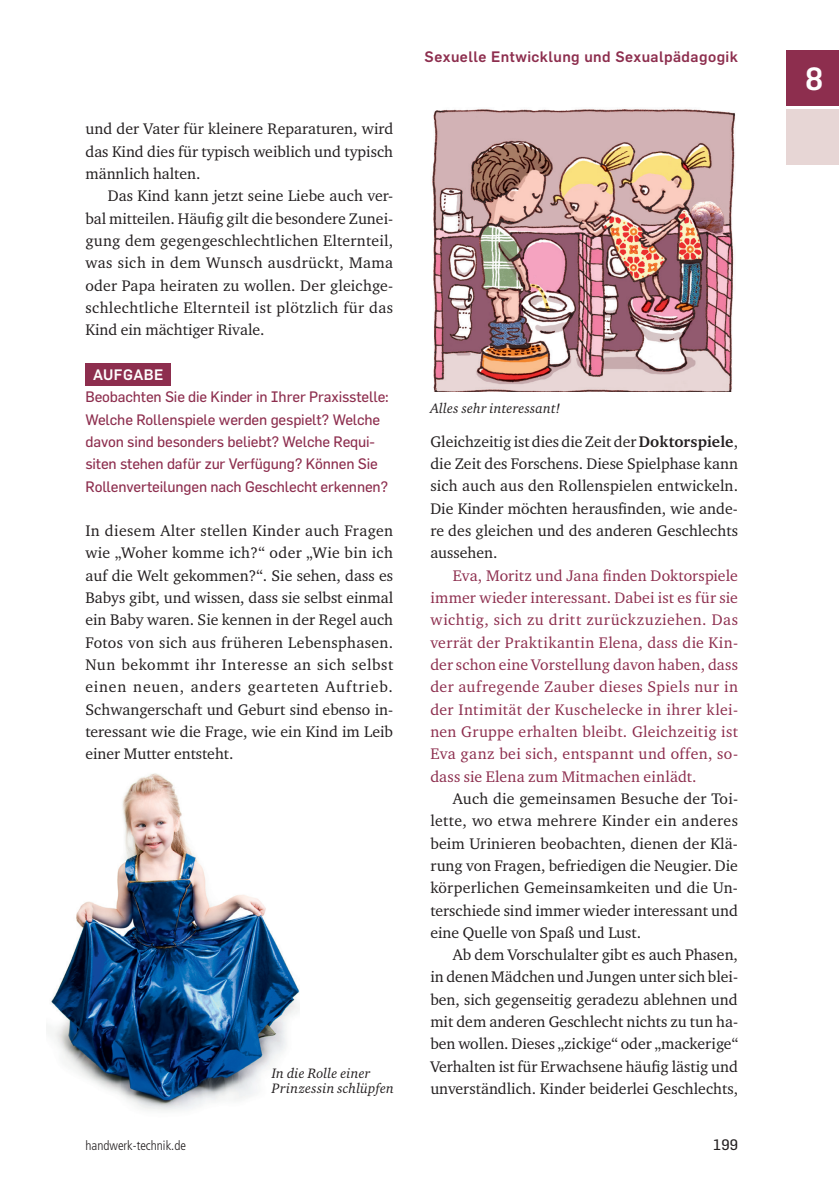
<style>
.page{position:relative;width:839px;height:1191px;background:#fff}
.page>*{position:absolute;margin:0;border:0;box-sizing:border-box;transform-origin:0 0}
.t1{font:500 31.5px "Flama";color:#fff}
.t2{font:15.75px/22.4px "Charter ITC Regu OS";color:#231f20;text-align:justify}
.t3{font:15.75px "Charter ITC Regu OS";letter-spacing:.02em;color:#8d2e4e}
.t4{font:15.75px "Charter ITC Regu OS";letter-spacing:.025em;color:#231f20}
.t5{font:15.75px "Charter ITC Regu OS";color:#8d2e4e}
.t6{font:14.88px/22.4px "Flama";letter-spacing:-.01em;color:#8d2e4e}
.t7{font:500 14.88px "Flama";letter-spacing:.03em;color:#8d2e4e}
.t8{font:14.88px "Flama";color:#231f20}
.t9{font:italic 14px/15.8px "Charter ITC";letter-spacing:.015em;color:#231f20}
.t10{font:300 condensed 13.12px "Frutiger LT Std";color:#231f20}
.s1{font-weight:500;color:#fff}
.s2{font-family:"Charter ITC Bold OS"}
</style>
<div class="page">
<div style="left:786px;top:110px;width:53px;height:55px;background:#e7d6d5"></div>
<div style="left:786px;top:50px;width:53px;height:56px;background:#8d2e4e"></div>
<div style="left:85px;top:363px;width:86px;height:22px;background:#8d2e4e"></div>
<img style="left:432px;top:109px;width:304px;height:282px">
<img style="left:51px;top:773px;width:248px;height:338px">
<p class="t2" style="left:85px;top:117px;width:309px">und der Vater für kleinere Reparaturen, wird</p>
<p class="t2" style="left:85px;top:140px;width:309px">das Kind dies für typisch weiblich und typisch</p>
<p class="t2" style="left:85px;top:162px;width:117px">männlich halten.</p>
<p class="t2" style="left:108px;top:184px;width:287px">Das Kind kann jetzt seine Liebe auch ver-</p>
<p class="t2" style="left:85px;top:207px;width:309px">bal mitteilen. Häufig gilt die besondere Zunei-</p>
<p class="t2" style="left:85px;top:229px;width:309px">gung dem gegengeschlechtlichen Elternteil,</p>
<p class="t4" style="left:85px;top:253px;width:309px">was sich in dem Wunsch ausdrückt, Mama</p>
<p class="t2" style="left:85px;top:274px;width:309px">oder Papa heiraten zu wollen. Der gleichge-</p>
<p class="t4" style="left:85px;top:298px;width:309px">schlechtliche Elternteil ist plötzlich für das</p>
<p class="t2" style="left:85px;top:318px;width:181px">Kind ein mächtiger Rivale.</p>
<p class="t6" style="left:85px;top:363px;width:305px;text-indent:8px"><span class="s1">AUFGABE<br></span>Beobachten Sie die Kinder in Ihrer Praxisstelle:<br>Welche Rollenspiele werden gespielt? Welche davon sind besonders beliebt? Welche Requi&shy;siten stehen dafür zur Verfügung? Können Sie Rollenverteilungen nach Geschlecht erkennen?</p>
<p class="t2" style="left:85px;top:519px;width:309px">In diesem Alter stellen Kinder auch Fragen wie „Woher komme ich?“ oder „Wie bin ich auf die Welt gekommen?“. Sie sehen, dass es Babys gibt, und wissen, dass sie selbst einmal ein Baby waren. Sie kennen in der Regel auch Fotos von sich aus früheren Lebensphasen.<br>Nun bekommt ihr Interesse an sich selbst einen neuen, anders gearteten Auftrieb.<br>Schwangerschaft und Geburt sind ebenso in&shy;teressant wie die Frage, wie ein Kind im Leib einer Mutter entsteht.</p>
<p class="t10" style="left:85px;top:1138px;width:102px">handwerk-technik.de</p>
<p class="t9" style="left:272px;top:1065px;width:123px">In die Rolle einer<br>Prinzessin schlüpfen</p>
<p class="t7" style="left:424px;top:48px;width:315px">Sexuelle Entwicklung und Sexualpädagogik</p>
<p class="t9" style="left:430px;top:400px;width:132px">Alles sehr interessant!</p>
<p class="t2" style="left:430px;top:430px;width:309px">Gleichzeitig ist dies die Zeit der <span class="s2">Doktorspiele</span>,</p>
<p class="t2" style="left:430px;top:452px;width:309px">die Zeit des Forschens. Diese Spielphase kann</p>
<p class="t2" style="left:430px;top:474px;width:309px">sich auch aus den Rollenspielen entwickeln.</p>
<p class="t2" style="left:430px;top:497px;width:309px">Die Kinder möchten herausfinden, wie ande-</p>
<p class="t2" style="left:430px;top:519px;width:309px">re des gleichen und des anderen Geschlechts</p>
<p class="t2" style="left:430px;top:541px;width:69px">aussehen.</p>
<p class="t5" style="left:452px;top:566px;width:287px">Eva, Moritz und Jana finden Doktorspiele</p>
<p class="t3" style="left:430px;top:588px;width:309px">immer wieder interessant. Dabei ist es für sie</p>
<p class="t3" style="left:430px;top:610px;width:309px">wichtig, sich zu dritt zurückzuziehen. Das</p>
<p class="t3" style="left:430px;top:632px;width:309px">verrät der Praktikantin Elena, dass die Kin-</p>
<p class="t3" style="left:430px;top:655px;width:309px">der schon eine Vorstellung davon haben, dass</p>
<p class="t3" style="left:430px;top:677px;width:309px">der aufregende Zauber dieses Spiels nur in</p>
<p class="t3" style="left:430px;top:699px;width:309px">der Intimität der Kuschelecke in ihrer klei-</p>
<p class="t3" style="left:430px;top:722px;width:309px">nen Gruppe erhalten bleibt. Gleichzeitig ist</p>
<p class="t3" style="left:430px;top:744px;width:309px">Eva ganz bei sich, entspannt und offen, so-</p>
<p class="t3" style="left:430px;top:766px;width:268px">dass sie Elena zum Mitmachen einlädt.</p>
<p class="t2" style="left:452px;top:787px;width:285px">Auch die gemeinsamen Besuche der Toi-</p>
<p class="t4" style="left:430px;top:811px;width:309px">lette, wo etwa mehrere Kinder ein anderes</p>
<p class="t2" style="left:430px;top:832px;width:309px">beim Urinieren beobachten, dienen der Klä-</p>
<p class="t2" style="left:430px;top:854px;width:309px">rung von Fragen, befriedigen die Neugier. Die</p>
<p class="t2" style="left:430px;top:876px;width:309px">körperlichen Gemeinsamkeiten und die Un-</p>
<p class="t2" style="left:430px;top:899px;width:309px">terschiede sind immer wieder interessant und</p>
<p class="t2" style="left:430px;top:921px;width:212px">eine Quelle von Spaß und Lust.</p>
<p class="t2" style="left:452px;top:943px;width:287px">Ab dem Vorschulalter gibt es auch Phasen,</p>
<p class="t2" style="left:430px;top:965px;width:309px">in denen Mädchen und Jungen unter sich blei-</p>
<p class="t2" style="left:430px;top:988px;width:309px">ben, sich gegenseitig geradezu ablehnen und</p>
<p class="t2" style="left:430px;top:1010px;width:309px">mit dem anderen Geschlecht nichts zu tun ha-</p>
<p class="t2" style="left:430px;top:1032px;width:309px">ben wollen. Dieses „zickige“ oder „mackerige“</p>
<p class="t2" style="left:430px;top:1055px;width:309px">Verhalten ist für Erwachsene häufig lästig und</p>
<p class="t2" style="left:430px;top:1077px;width:309px">unverständlich. Kinder beiderlei Geschlechts,</p>
<p class="t8" style="left:713px;top:1136px;width:26px">199</p>
<h1 class="t1" style="left:805px;top:60px;width:20px">8</h1>
</div>
